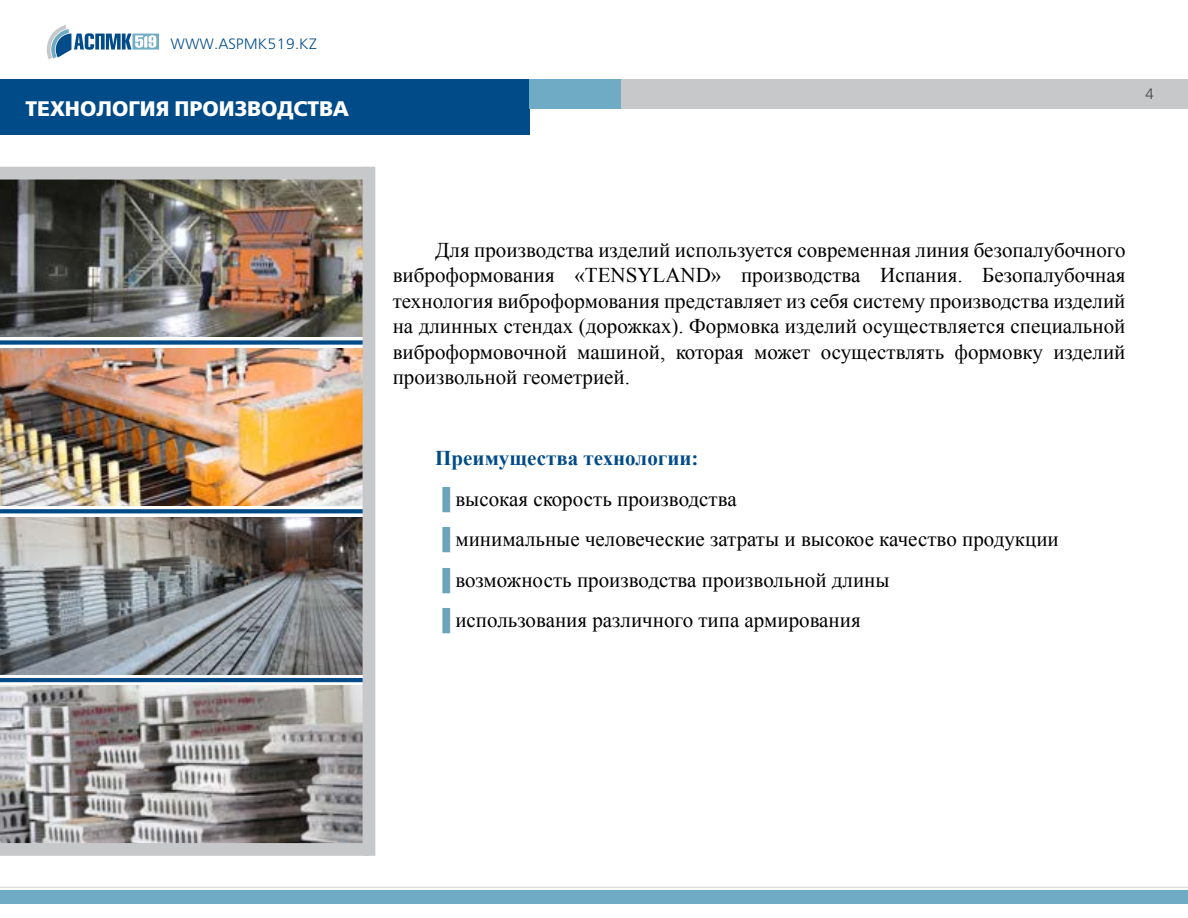
<style>
.page{position:relative;width:1188px;height:918px;background:#fff}
.page>*{position:absolute;margin:0;border:0;box-sizing:border-box;transform-origin:0 0}
.t1{font:21px/25.5px "Times New Roman";color:#000;text-align:justify}
.t2{font:800 21px "DS Free Set";color:#fff}
.t3{font:15px "DS Free Set";color:#004b88}
.t4{font:15px "DS Free Set";color:#414042}
.s1{font-weight:700;color:#004b88}
.s2{color:#6ba3bb}
</style>
<div class="page">
<div style="left:0;top:79px;width:529px;height:55px;background:#004b88"></div>
<div style="left:529px;top:79px;width:93px;height:29px;background:#70abc5"></div>
<svg style="left:47px;top:25px;width:112px;height:35px"></svg>
<div style="left:622px;top:79px;width:566px;height:29px;background:#c7c8ca"></div>
<hr style="left:0;top:887px;width:1188px;height:1px;background:#dcddde">
<div style="left:0;top:890px;width:1188px;height:13px;background:#70abc5"></div>
<img style="left:0;top:180px;width:363px;height:157px">
<img style="left:0;top:517px;width:363px;height:157px">
<img style="left:0;top:348px;width:363px;height:158px">
<img style="left:0;top:686px;width:363px;height:157px">
<div style="left:0;top:340px;width:369px;height:5px;background:#004b88"></div>
<svg style="left:0;top:509px;width:363px;height:4px"></svg>
<hr style="left:0;top:678px;width:369px;height:4px;background:#004b88">
<div style="left:0;top:167px;width:369px;height:13px;background:#c7c8ca"></div>
<div style="left:0;top:843px;width:369px;height:13px;background:#c7c8ca"></div>
<div style="left:363px;top:167px;width:12px;height:689px;background:#c7c8ca"></div>
<p class="t3" style="left:171px;top:35px;width:148px">WWW.ASPMK519.KZ</p>
<p class="t2" style="left:26px;top:97px;width:325px">ТЕХНОЛОГИЯ ПРОИЗВОДСТВА</p>
<p class="t4" style="left:1145px;top:85px;width:11px">4</p>
<p class="t1" style="left:393px;top:237px;width:734px;text-indent:43px">Для производства изделий используется современная линия безопалубочного виброформования «TENSYLAND» производства Испания. Безопалубочная технология виброформования представляет из себя систему производства изделий на длинных стендах (дорожках). Формовка изделий осуществляется специальной виброформовочной машиной, которая может осуществлять формовку изделий произвольной геометрией.</p>
<p class="t1" style="left:435px;top:438px;width:625px;line-height:40.5px;text-align:left"><span class="s1">Преимущества технологии:<br></span><span class="s2">▐</span> высокая скорость производства<br><span class="s2">▐</span> минимальные человеческие затраты и высокое качество продукции <span class="s2">▐</span> возможность производства произвольной длины<br><span class="s2">▐</span> использования различного типа армирования</p>
</div>
